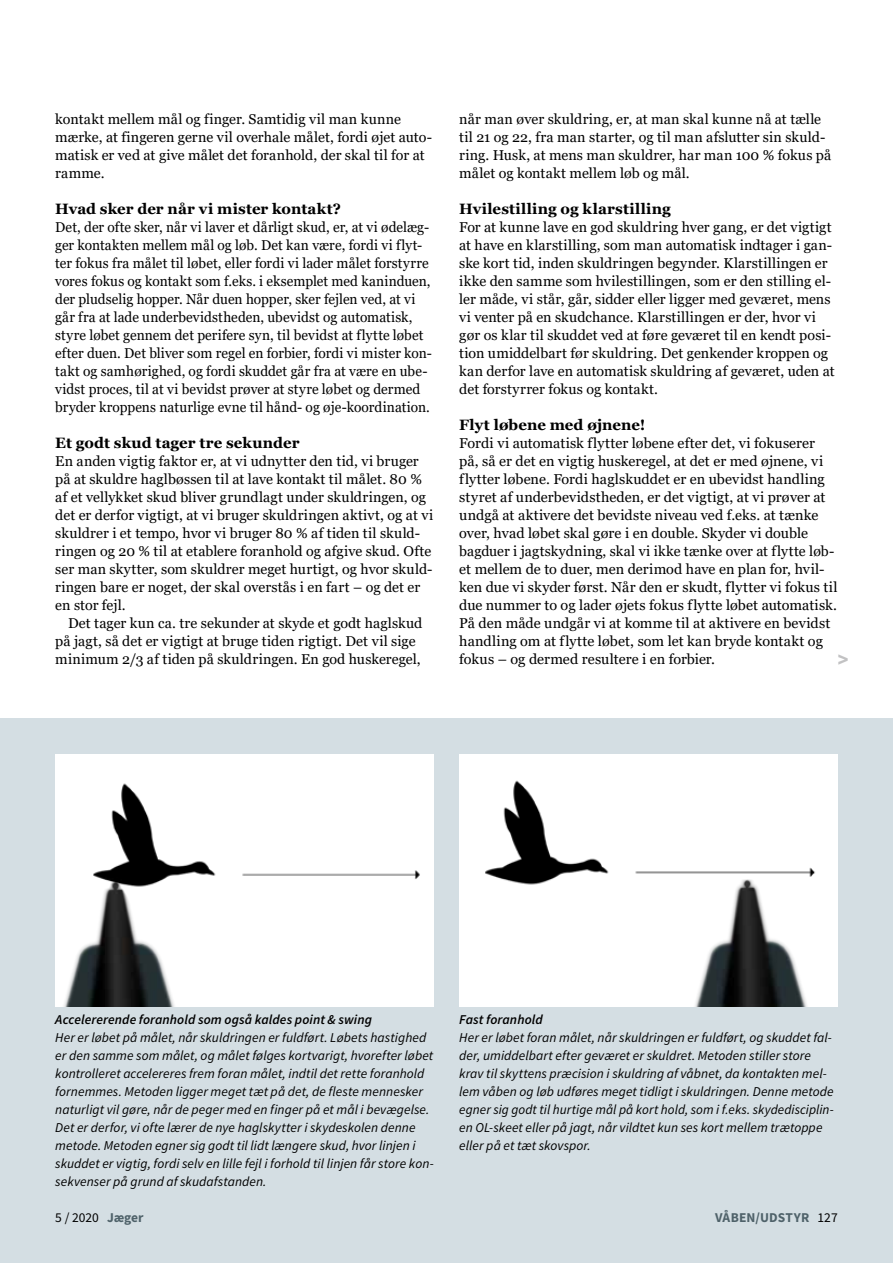
<style>
.page{position:relative;width:893px;height:1263px;background:#fff}
.page>*{position:absolute;margin:0;border:0;box-sizing:border-box;transform-origin:0 0}
.t1{font:700 22.5px "Source Sans Pro";color:#c2c2c3;scale:.9 1}
.t2{font:700 15px "Georgia";letter-spacing:.01em;color:#000}
.t3{font:14.25px/18px "Georgia";color:#000}
.t4{font:14.25px/18px "Georgia";color:#000;scale:.96 1}
.t5{font:italic 13.5px/18px "Source Sans Pro";letter-spacing:.005em;color:#000}
.t6{font:italic 600 13.5px "Source Sans Pro";letter-spacing:.005em;color:#000}
.t7{font:700 13.5px "Source Sans Pro";letter-spacing:.02em;color:#4f626a}
.t8{font:13.5px "Source Sans Pro";color:#000}
.s1{font-weight:700;color:#4f626a}
.s2{font-weight:400;color:#000}
</style>
<div class="page">
<div style="left:0;top:718px;width:893px;height:545px;background:#d4dee3"></div>
<div style="left:55px;top:754px;width:379px;height:252px;background:#fff"></div>
<img style="left:64px;top:783px;width:356px;height:223px">
<div style="left:459px;top:754px;width:379px;height:252px;background:#fff"></div>
<img style="left:485px;top:780px;width:330px;height:226px">
<p class="t3" style="left:55px;top:111px;width:378px">kontakt mellem mål og finger. Samtidig vil man kunne mærke, at fingeren gerne vil overhale målet, fordi øjet auto&shy;matisk er ved at give målet det foranhold, der skal til for at ramme.</p>
<p class="t2" style="left:55px;top:199px;width:287px">Hvad sker der når vi mister kontakt?</p>
<p class="t4" style="left:55px;top:219px;width:394px">Det, der ofte sker, når vi laver et dårligt skud, er, at vi ødelæg&shy;ger kontakten mellem mål og løb. Det kan være, fordi vi flyt&shy;ter fokus fra målet til løbet, eller fordi vi lader målet forstyrre vores fokus og kontakt som f.eks. i eksemplet med kaninduen, der pludselig hopper. Når duen hopper, sker fejlen ved, at vi går fra at lade underbevidstheden, ubevidst og automatisk, styre løbet gennem det perifere syn, til bevidst at flytte løbet efter duen. Det bliver som regel en forbier, fordi vi mister kon&shy;takt og samhørighed, og fordi skuddet går fra at være en ube&shy;vidst proces, til at vi bevidst prøver at styre løbet og dermed bryder kroppens naturlige evne til hånd- og øje-koordination.</p>
<p class="t2" style="left:55px;top:433px;width:246px">Et godt skud tager tre sekunder</p>
<p class="t3" style="left:55px;top:453px;width:379px">En anden vigtig faktor er, at vi udnytter den tid, vi bruger på at skuldre haglbøssen til at lave kontakt til målet. 80 % af et vellykket skud bliver grundlagt under skuldringen, og det er derfor vigtigt, at vi bruger skuldringen aktivt, og at vi skuldrer i et tempo, hvor vi bruger 80 % af tiden til skuld&shy;ringen og 20 % til at etablere foranhold og afgive skud. Ofte ser man skytter, som skuldrer meget hurtigt, og hvor skuld&shy;ringen bare er noget, der skal overstås i en fart – og det er en stor fejl.</p>
<p class="t3" style="left:55px;top:615px;width:369px;text-indent:13px">Det tager kun ca. tre sekunder at skyde et godt haglskud på jagt, så det er vigtigt at bruge tiden rigtigt. Det vil sige minimum 2/3 af tiden på skuldringen. En god huskeregel,</p>
<p class="t3" style="left:459px;top:111px;width:374px">når man øver skuldring, er, at man skal kunne nå at tælle til 21 og 22, fra man starter, og til man afslutter sin skuld&shy;ring. Husk, at mens man skuldrer, har man 100 % fokus på målet og kontakt mellem løb og mål.</p>
<p class="t2" style="left:459px;top:199px;width:213px">Hvilestilling og klarstilling</p>
<p class="t3" style="left:459px;top:219px;width:377px">For at kunne lave en god skuldring hver gang, er det vigtigt at have en klarstilling, som man automatisk indtager i gan&shy;ske kort tid, inden skuldringen begynder. Klarstillingen er ikke den samme som hvilestillingen, som er den stilling el&shy;ler måde, vi står, går, sidder eller ligger med geværet, mens vi venter på en skudchance. Klarstillingen er der, hvor vi gør os klar til skuddet ved at føre geværet til en kendt posi&shy;tion umiddelbart før skuldring. Det genkender kroppen og kan derfor lave en automatisk skuldring af geværet, uden at det forstyrrer fokus og kontakt.</p>
<p class="t2" style="left:459px;top:415px;width:188px">Flyt løbene med øjnene!</p>
<p class="t3" style="left:459px;top:435px;width:380px">Fordi vi automatisk flytter løbene efter det, vi fokuserer på, så er det en vigtig huskeregel, at det er med øjnene, vi flytter løbene. Fordi haglskuddet er en ubevidst handling styret af underbevidstheden, er det vigtigt, at vi prøver at undgå at aktivere det bevidste niveau ved f.eks. at tænke over, hvad løbet skal gøre i en double. Skyder vi double bagduer i jagtskydning, skal vi ikke tænke over at flytte løb&shy;et mellem de to duer, men derimod have en plan for, hvil&shy;ken due vi skyder først. Når den er skudt, flytter vi fokus til due nummer to og lader øjets fokus flytte løbet automatisk.<br>På den måde undgår vi at komme til at aktivere en bevidst handling om at flytte løbet, som let kan bryde kontakt og fokus – og dermed resultere i en forbier.</p>
<h1 class="t1" style="left:838px;top:644px;width:13px">&gt;</h1>
<p class="t6" style="left:55px;top:1011px;width:318px">Accelererende foranhold som også kaldes point &amp; swing</p>
<p class="t5" style="left:55px;top:1029px;width:380px">Her er løbet på målet, når skuldringen er fuldført. Løbets hastighed er den samme som målet, og målet følges kortvarigt, hvorefter løbet kontrolleret accelereres frem foran målet, indtil det rette foranhold fornemmes. Metoden ligger meget tæt på det, de fleste mennesker naturligt vil gøre, når de peger med en finger på et mål i bevægelse.<br>Det er derfor, vi ofte lærer de nye haglskytter i skydeskolen denne metode. Metoden egner sig godt til lidt længere skud, hvor linjen i skuddet er vigtig, fordi selv en lille fejl i forhold til linjen får store kon&shy;sekvenser på grund af skudafstanden.</p>
<p class="t6" style="left:459px;top:1011px;width:85px">Fast foranhold</p>
<p class="t5" style="left:459px;top:1029px;width:376px">Her er løbet foran målet, når skuldringen er fuldført, og skuddet fal&shy;der, umiddelbart efter geværet er skuldret. Metoden stiller store krav til skyttens præcision i skuldring af våbnet, da kontakten mel&shy;lem våben og løb udføres meget tidligt i skuldringen. Denne metode egner sig godt til hurtige mål på kort hold, som i f.eks. skydedisciplin&shy;en OL-skeet eller på jagt, når vildtet kun ses kort mellem trætoppe eller på et tæt skovspor.</p>
<p class="t8" style="left:55px;top:1209px;width:90px">5 / 2020 <span class="s1">Jæger</span></p>
<p class="t7" style="left:715px;top:1208px;width:124px">VÅBEN/UDSTYR <span class="s2">127</span></p>
</div>
